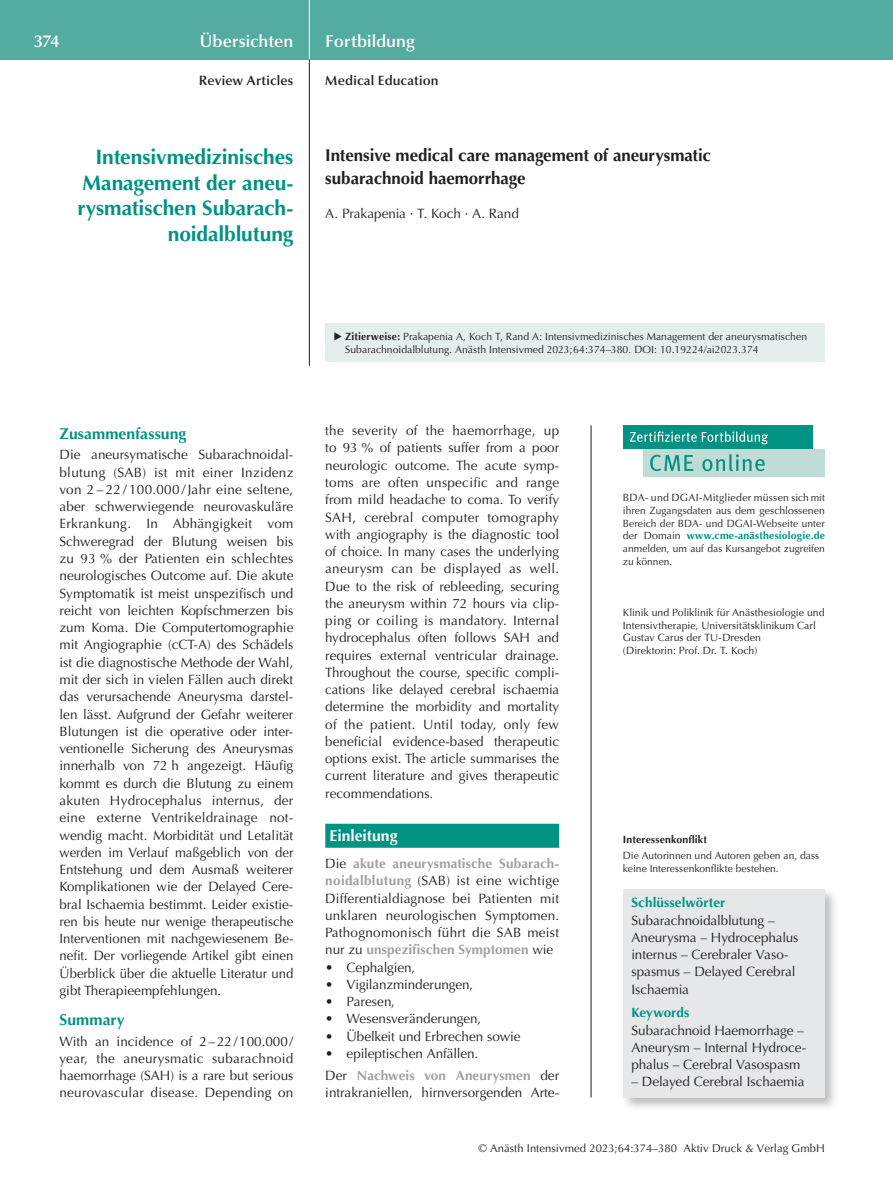
<style>
.page{position:relative;width:893px;height:1191px;background:#fff}
.page>*{position:absolute;margin:0;border:0;box-sizing:border-box;transform-origin:0 0}
.t1{font:700 21px/25.5px "Optima";letter-spacing:-.005em;color:#009383;text-align:right}
.t2{font:700 17.25px/22.5px "Optima";letter-spacing:-.005em;color:#231f20}
.t3{font:600 17.25px "Optima";color:#fff}
.t4{font:700 15.75px "Optima";letter-spacing:.005em;color:#009383}
.t5{font:700 15.75px "Optima";letter-spacing:-.005em;color:#fff}
.t6{font:13.5px/17.2px "Optima";color:#231f20;text-align:justify}
.t7{font:600 13.5px "Optima";letter-spacing:.01em;color:#231f20}
.t8{font:700 13.5px "Optima";letter-spacing:.005em;color:#009383}
.t9{font:11.25px "Optima";letter-spacing:.005em;color:#231f20}
.t10{font:10.5px/12.8px "Optima";letter-spacing:.005em;color:#231f20}
.t11{font:700 10.5px "Optima";letter-spacing:.015em;color:#231f20}
.s1{font-weight:700}
.s2{font-weight:700;color:#9d9fa2}
.s3{font-weight:700;color:#009383}
</style>
<div class="page">
<div style="left:0;top:0;width:893px;height:60px;background:#54aba0"></div>
<hr style="left:309px;top:0;width:1px;height:60px;background:#fff">
<hr style="left:309px;top:60px;width:1px;height:306px;background:#231f20">
<hr style="left:591px;top:425px;width:1px;height:672px;background:#231f20">
<div style="left:623px;top:425px;width:189px;height:24px;background:#009383"></div>
<div style="left:643px;top:449px;width:182px;height:27px;background:#c0dcd7"></div>
<svg style="left:630px;top:431px;width:138px;height:13px"></svg>
<svg style="left:650px;top:455px;width:43px;height:16px"></svg>
<svg style="left:702px;top:454px;width:63px;height:17px"></svg>
<div style="left:620px;top:886px;width:219px;height:225px;background:#231f20;opacity:.3"></div>
<div style="left:623px;top:889px;width:202px;height:208px;background:#e6e7e9"></div>
<div style="left:325px;top:323px;width:500px;height:38px;background:#e4efed"></div>
<div style="left:325px;top:823px;width:234px;height:24px;background:#009383"></div>
<p class="t3" style="left:34px;top:31px;width:27px">374</p>
<p class="t3" style="left:200px;top:31px;width:95px">Übersichten</p>
<p class="t3" style="left:325px;top:31px;width:91px">Fortbildung</p>
<p class="t7" style="left:199px;top:73px;width:96px">Review Articles</p>
<p class="t7" style="left:325px;top:73px;width:115px">Medical Education</p>
<h1 class="t1" style="left:77px;top:145px;width:217px">Intensivmedizinisches<br>Management der aneu&shy;rysmatischen Subarach&shy;noidalblutung</h1>
<p class="t2" style="left:325px;top:145px;width:387px">Intensive medical care management of aneurysmatic subarachnoid haemorrhage</p>
<p class="t6" style="left:325px;top:205px;width:195px">A. Prakapenia · T. Koch · A. Rand</p>
<p class="t4" style="left:60px;top:424px;width:128px">Zusammenfassung</p>
<p class="t6" style="left:60px;top:446px;width:235px">Die aneursymatische Subarachnoidal&shy;blutung (SAB) ist mit einer Inzidenz von 2 – 22 / 100.000 / Jahr eine seltene, aber schwerwiegende neurovaskuläre Erkrankung. In Abhängigkeit vom Schweregrad der Blutung weisen bis zu 93 % der Patienten ein schlechtes neurologisches Outcome auf. Die akute Symptomatik ist meist unspezifisch und reicht von leichten Kopfschmerzen bis zum Koma. Die Computertomographie mit Angiographie (cCT-A) des Schädels ist die diagnostische Methode der Wahl, mit der sich in vielen Fällen auch direkt das verursachende Aneurysma darstel&shy;len lässt. Aufgrund der Gefahr weiterer Blutungen ist die operative oder inter&shy;ventionelle Sicherung des Aneurysmas innerhalb von 72 h angezeigt. Häufig kommt es durch die Blutung zu einem akuten Hydrocephalus internus, der eine externe Ventrikeldrainage not&shy;wendig macht. Morbidität und Letalität werden im Verlauf maßgeblich von der Entstehung und dem Ausmaß weiterer Komplikationen wie der Delayed Cere&shy;bral Ischaemia bestimmt. Leider existie&shy;ren bis heute nur wenige therapeutische Interventionen mit nachgewiesenem Be&shy;nefit. Der vorliegende Artikel gibt einen Überblick über die aktuelle Literatur und gibt Therapieempfehlungen.</p>
<p class="t4" style="left:60px;top:1011px;width:67px">Summary</p>
<p class="t6" style="left:60px;top:1032px;width:235px">With an incidence of 2–22/100.000/ year, the aneurysmatic subarachnoid haemorrhage (SAH) is a rare but serious neurovascular disease. Depending on</p>
<p class="t10" style="left:345px;top:330px;width:463px"><span class="s1">Zitierweise:</span> Prakapenia A, Koch T, Rand A: Intensivmedizinisches Management der aneurysmatischen<br>Subarachnoidalblutung. Anästh Intensivmed 2023;64:374–380. DOI: 10.19224/ai2023.374</p>
<p class="t6" style="left:325px;top:422px;width:235px">the severity of the haemorrhage, up to 93 % of patients suffer from a poor neurologic outcome. The acute symp&shy;toms are often unspecific and range from mild headache to coma. To verify SAH, cerebral computer tomography with angiography is the diagnostic tool of choice. In many cases the underlying aneurysm can be displayed as well.<br>Due to the risk of rebleeding, securing the aneurysm within 72 hours via clip&shy;ping or coiling is mandatory. Internal hydrocephalus often follows SAH and requires external ventricular drainage.<br>Throughout the course, specific compli&shy;cations like delayed cerebral ischaemia determine the morbidity and mortality of the patient. Until today, only few beneficial evidence-based therapeutic options exist. The article summarises the current literature and gives therapeutic recommendations.</p>
<p class="t5" style="left:330px;top:826px;width:70px">Einleitung</p>
<p class="t6" style="left:325px;top:855px;width:235px">Die <span class="s2">akute aneurysmatische Subarach&shy;noidalblutung</span> (SAB) ist eine wichtige Differentialdiagnose bei Patienten mit unklaren neurologischen Symptomen.<br>Pathognomonisch führt die SAB meist nur zu <span class="s2">unspezifischen Symptomen</span> wie</p>
<p class="t6" style="left:325px;top:958px;width:91px">• Cephalgien,</p>
<p class="t6" style="left:325px;top:975px;width:149px">• Vigilanzminderungen,</p>
<p class="t6" style="left:325px;top:993px;width:71px">• Paresen,</p>
<p class="t6" style="left:325px;top:1010px;width:157px">• Wesensveränderungen,</p>
<p class="t6" style="left:325px;top:1027px;width:197px">• Übelkeit und Erbrechen sowie</p>
<p class="t6" style="left:325px;top:1042px;width:235px;line-height:22.4px">• epileptischen Anfällen.<br>Der <span class="s2">Nachweis von Aneurysmen</span> der</p>
<p class="t6" style="left:325px;top:1084px;width:235px">intrakraniellen, hirnversorgenden Arte-</p>
<p class="t10" style="left:623px;top:491px;width:203px;text-align:justify">BDA- und DGAI-Mitglieder müssen sich mit ihren Zugangsdaten aus dem geschlossenen Bereich der BDA- und DGAI-Webseite unter der Domain <span class="s3">www.cme-anästhesiologie.de </span>anmelden, um auf das Kursangebot zugreifen zu können.</p>
<p class="t10" style="left:623px;top:606px;width:203px">Klinik und Poliklinik für Anästhesiologie und Intensivtherapie, Universitätsklinikum Carl Gustav Carus der TU-Dresden<br>(Direktorin: Prof. Dr. T. Koch)</p>
<p class="t11" style="left:623px;top:833px;width:86px">Interessenkonflikt</p>
<p class="t10" style="left:623px;top:849px;width:198px">Die Autorinnen und Autoren geben an, dass keine Interessenkonflikte bestehen.</p>
<p class="t8" style="left:631px;top:895px;width:96px">Schlüsselwörter</p>
<p class="t6" style="left:631px;top:911px;width:169px;text-align:left">Subarachnoidalblutung –<br>Aneurysma – Hydrocephalus internus – Cerebraler Vaso&shy;spasmus – Delayed Cerebral<br>Ischaemia</p>
<p class="t8" style="left:631px;top:1004px;width:60px">Keywords</p>
<p class="t6" style="left:631px;top:1021px;width:176px;text-align:left">Subarachnoid Haemorrhage –<br>Aneurysm – Internal Hydroce&shy;phalus – Cerebral Vasospasm</p>
<p class="t6" style="left:631px;top:1073px;width:174px">– Delayed Cerebral Ischaemia</p>
<p class="t9" style="left:478px;top:1142px;width:348px">© Anästh Intensivmed 2023;64:374–380 Aktiv Druck &amp; Verlag GmbH</p>
</div>
